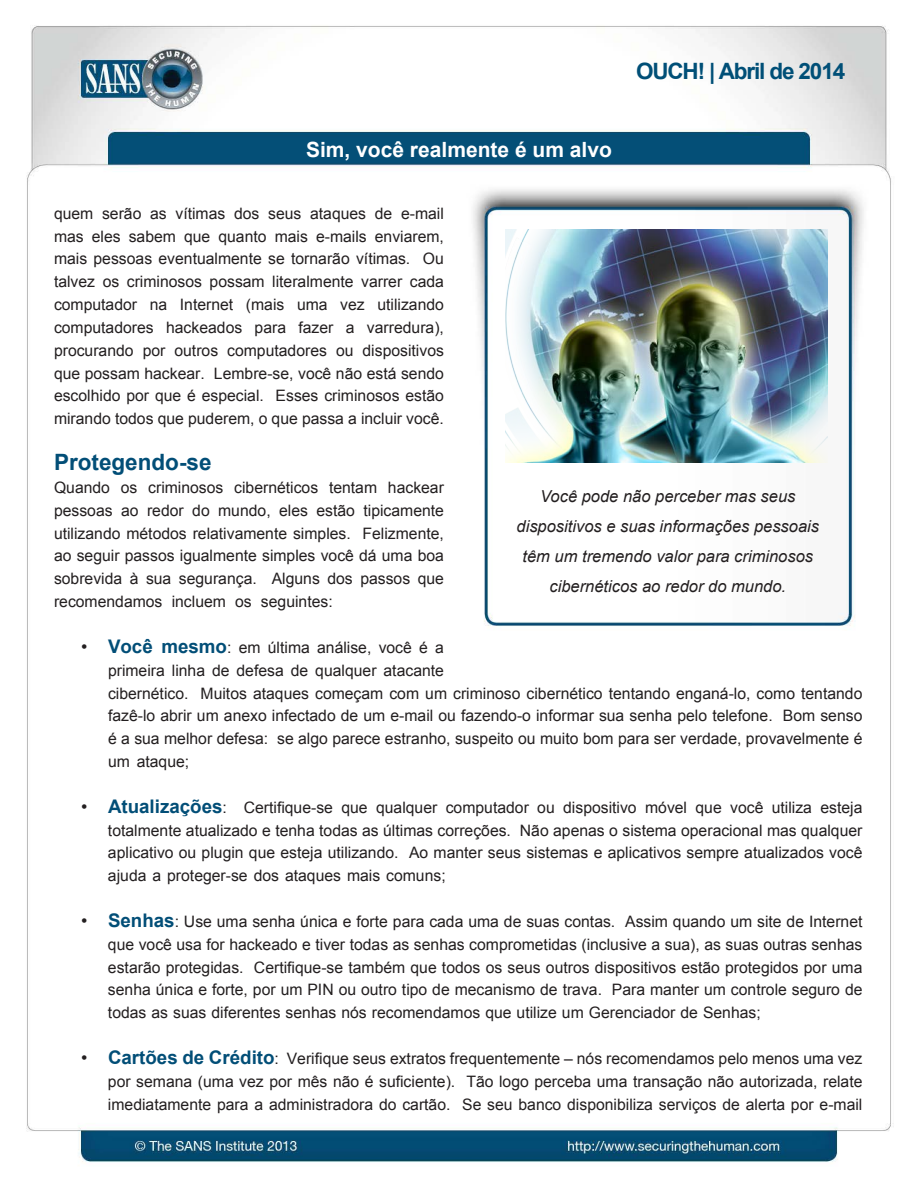
<style>
.page{position:relative;width:918px;height:1188px;background:#fff}
.page>*{position:absolute;margin:0;border:0;box-sizing:border-box;transform-origin:0 0}
.t1{font:700 22.5px "Arial";letter-spacing:-.05em;color:#004f77}
.MainText{font:700 22.5px "Arial";color:#024e77}
.t2{font:700 21px "Arial";color:#fff}
.t3{font:700 18.75px "Arial";color:#024e77}
.t4{font:18px "Arial";color:#231f20}
.t5{font:italic 16.5px/30px "Arial";color:#231f20;text-align:center}
.MainText-2{font:15.75px/22.8px "Arial";color:#231f20}
</style>
<div class="page">
<img style="left:26px;top:25px;width:868px;height:1137px">
<img style="left:506px;top:229px;width:321px;height:233px">
<h2 class="t2" style="left:306px;top:135px;width:307px">Sim, você realmente é um alvo</h2>
<p class="MainText-2" style="left:54px;top:202px;width:41px">quem</p>
<p class="MainText-2" style="left:102px;top:202px;width:41px">serão</p>
<p class="MainText-2" style="left:150px;top:202px;width:18px">as</p>
<p class="MainText-2" style="left:176px;top:202px;width:51px">vítimas</p>
<p class="MainText-2" style="left:234px;top:202px;width:27px">dos</p>
<p class="MainText-2" style="left:268px;top:202px;width:35px">seus</p>
<p class="MainText-2" style="left:310px;top:202px;width:58px">ataques</p>
<p class="MainText-2" style="left:375px;top:202px;width:19px">de</p>
<p class="MainText-2" style="left:401px;top:202px;width:44px">-e mail</p>
<p class="MainText-2" style="left:54px;top:225px;width:31px">mas</p>
<p class="MainText-2" style="left:92px;top:225px;width:30px">eles</p>
<p class="MainText-2" style="left:129px;top:225px;width:49px">sabem</p>
<p class="MainText-2" style="left:184px;top:225px;width:28px">que</p>
<p class="MainText-2" style="left:218px;top:225px;width:50px">quanto</p>
<p class="MainText-2" style="left:275px;top:225px;width:35px">mais</p>
<p class="MainText-2" style="left:316px;top:225px;width:52px">-e mails</p>
<p class="MainText-2" style="left:375px;top:225px;width:71px">enviarem,</p>
<p class="MainText-2" style="left:423px;top:248px;width:23px">Ou</p>
<p class="MainText-2" style="left:410px;top:248px;width:36px;text-indent:-356px">mais pessoas eventualmente se tornarão vítimas. cada</p>
<p class="MainText-2" style="left:54px;top:271px;width:43px">talvez</p>
<p class="MainText-2" style="left:127px;top:271px;width:77px">criminosos</p>
<p class="MainText-2" style="left:272px;top:271px;width:83px">literalmente</p>
<p class="MainText-2" style="left:103px;top:271px;width:18px">os</p>
<p class="MainText-2" style="left:210px;top:271px;width:57px">possam</p>
<p class="MainText-2" style="left:361px;top:271px;width:43px">varrer</p>
<p class="MainText-2" style="left:54px;top:293px;width:85px">computador</p>
<p class="MainText-2" style="left:150px;top:293px;width:19px">na</p>
<p class="MainText-2" style="left:180px;top:293px;width:55px">Internet</p>
<p class="MainText-2" style="left:246px;top:293px;width:40px">(mais</p>
<p class="MainText-2" style="left:297px;top:293px;width:32px">uma</p>
<p class="MainText-2" style="left:340px;top:293px;width:26px">vez</p>
<p class="MainText-2" style="left:377px;top:293px;width:68px">utilizando</p>
<p class="MainText-2" style="left:54px;top:316px;width:101px">computadores</p>
<p class="MainText-2" style="left:166px;top:316px;width:78px">hackeados</p>
<p class="MainText-2" style="left:255px;top:316px;width:33px">para</p>
<p class="MainText-2" style="left:299px;top:316px;width:37px">fazer</p>
<p class="MainText-2" style="left:346px;top:316px;width:10px">a</p>
<p class="MainText-2" style="left:367px;top:316px;width:79px">varredura ,(</p>
<p class="MainText-2" style="left:54px;top:339px;width:81px">procurando</p>
<p class="MainText-2" style="left:143px;top:339px;width:24px">por</p>
<p class="MainText-2" style="left:174px;top:339px;width:45px">outros</p>
<p class="MainText-2" style="left:227px;top:339px;width:101px">computadores</p>
<p class="MainText-2" style="left:336px;top:339px;width:19px">ou</p>
<p class="MainText-2" style="left:363px;top:339px;width:83px">dispositivos</p>
<p class="MainText-2" style="left:54px;top:362px;width:152px">que possam hackear.</p>
<p class="MainText-2" style="left:214px;top:362px;width:232px">Lembre-se, você não está sendo</p>
<h1 class="t1" style="left:636px;top:56px;width:211px">OUCH! | Abril de 2014</h1>
<p class="MainText-2" style="left:54px;top:385px;width:391px">escolhido por que é especial.<br>mirando todos que puderem o, que passa a incluir você.</p>
<p class="MainText" style="left:54px;top:447px;width:159px">Protegendo-se</p>
<p class="MainText-2" style="left:388px;top:476px;width:58px">hackear</p>
<p class="MainText-2" style="left:276px;top:385px;width:170px">Esses criminosos estão</p>
<p class="MainText-2" style="left:54px;top:476px;width:58px">Quando</p>
<p class="MainText-2" style="left:234px;top:476px;width:86px">cibernéticos</p>
<p class="MainText-2" style="left:148px;top:476px;width:77px">criminosos</p>
<p class="MainText-2" style="left:329px;top:476px;width:50px">tentam</p>
<p class="MainText-2" style="left:121px;top:476px;width:18px">os</p>
<p class="MainText-2" style="left:54px;top:499px;width:60px">pessoas</p>
<p class="MainText-2" style="left:121px;top:499px;width:19px">ao</p>
<p class="MainText-2" style="left:147px;top:499px;width:38px">redor</p>
<p class="MainText-2" style="left:192px;top:499px;width:19px">do</p>
<p class="MainText-2" style="left:218px;top:499px;width:54px">mundo,</p>
<p class="MainText-2" style="left:279px;top:499px;width:30px">eles</p>
<p class="MainText-2" style="left:317px;top:499px;width:40px">estão</p>
<p class="MainText-2" style="left:363px;top:499px;width:82px">tipicamente</p>
<p class="MainText-2" style="left:54px;top:522px;width:298px">utilizando métodos relativamente simples.</p>
<p class="MainText-2" style="left:54px;top:545px;width:391px">ao seguir passos igualmente simples você dá uma boa</p>
<p class="MainText-2" style="left:418px;top:568px;width:28px">que</p>
<p class="MainText-2" style="left:363px;top:522px;width:83px">Felizmente,</p>
<p class="MainText-2" style="left:130px;top:568px;width:10px">à</p>
<p class="MainText-2" style="left:54px;top:568px;width:70px">sobrevida</p>
<p class="MainText-2" style="left:272px;top:568px;width:50px">Alguns</p>
<p class="MainText-2" style="left:327px;top:568px;width:27px">dos</p>
<p class="MainText-2" style="left:146px;top:568px;width:27px">sua</p>
<p class="MainText-2" style="left:179px;top:568px;width:79px">segurança.</p>
<p class="MainText-2" style="left:360px;top:568px;width:51px">passos</p>
<p class="MainText-2" style="left:54px;top:590px;width:110px">recomendamos</p>
<p class="MainText-2" style="left:172px;top:590px;width:56px">incluem</p>
<p class="MainText-2" style="left:235px;top:590px;width:18px">os</p>
<p class="MainText-2" style="left:261px;top:590px;width:73px">seguintes:</p>
<p class="t4" style="left:81px;top:635px;width:8px">•</p>
<p class="t3" style="left:108px;top:634px;width:46px">Você</p>
<p class="t3" style="left:161px;top:634px;width:67px">mesmo</p>
<p class="MainText-2" style="left:227px;top:636px;width:6px">:</p>
<p class="MainText-2" style="left:239px;top:636px;width:23px">em</p>
<p class="MainText-2" style="left:268px;top:636px;width:44px">última</p>
<p class="MainText-2" style="left:317px;top:636px;width:56px">análise,</p>
<p class="MainText-2" style="left:379px;top:636px;width:35px">você</p>
<p class="MainText-2" style="left:419px;top:636px;width:26px">aé</p>
<p class="t5" style="left:517px;top:482px;width:304px">Você pode não perceber mas seus dispositivos e suas informações pessoais têm um tremendo valor para criminosos cibernéticos ao redor do mundo.</p>
<p class="MainText-2" style="left:201px;top:659px;width:663px;text-indent:-93px">primeira linha de defesa de qualquer atacante<br>Muitos ataques começam com um criminoso cibernético tentando enganá l o- , como tentando</p>
<p class="MainText-2" style="left:108px;top:682px;width:82px">cibernético.</p>
<p class="MainText-2" style="left:277px;top:705px;width:587px;text-indent:-169px">fazê l o- abrir um anexo infectado de um -e mail ou fazendo o- informar sua senha pelo telefone.<br>se algo parece estranho, suspeito ou muito bom para ser verdade, provavelmente é</p>
<p class="MainText-2" style="left:783px;top:705px;width:81px">Bom senso</p>
<p class="MainText-2" style="left:108px;top:727px;width:162px">aé sua melhor defesa: um ataque;</p>
<p class="t4" style="left:81px;top:795px;width:8px">•</p>
<p class="t3" style="left:108px;top:794px;width:116px">Atualizações</p>
<p class="MainText-2" style="left:223px;top:796px;width:6px">:</p>
<p class="MainText-2" style="left:244px;top:796px;width:91px">Certifique-se</p>
<p class="MainText-2" style="left:341px;top:796px;width:28px">que</p>
<p class="MainText-2" style="left:376px;top:796px;width:63px">qualquer</p>
<p class="MainText-2" style="left:446px;top:796px;width:85px">computador</p>
<p class="MainText-2" style="left:537px;top:796px;width:19px">ou</p>
<p class="MainText-2" style="left:563px;top:796px;width:75px">dispositivo</p>
<p class="MainText-2" style="left:645px;top:796px;width:44px">móvel</p>
<p class="MainText-2" style="left:696px;top:796px;width:28px">que</p>
<p class="MainText-2" style="left:730px;top:796px;width:35px">você</p>
<p class="MainText-2" style="left:772px;top:796px;width:42px">utiliza</p>
<p class="MainText-2" style="left:820px;top:796px;width:44px">esteja</p>
<p class="MainText-2" style="left:409px;top:819px;width:455px;text-indent:-301px">totalmente atualizado e tenha todas as últimas correções.<br>Ao manter seus sistemas e aplicativos sempre atualizados você</p>
<p class="MainText-2" style="left:520px;top:819px;width:344px">Não apenas o sistema operacional mas qualquer</p>
<p class="MainText-2" style="left:108px;top:842px;width:339px">aplicativo ou plugin que esteja utilizando.<br>ajuda a proteger-se dos ataques mais comuns;</p>
<p class="t4" style="left:81px;top:909px;width:8px">•</p>
<p class="t3" style="left:108px;top:908px;width:68px">Senhas</p>
<p class="MainText-2" style="left:175px;top:910px;width:442px">: Use uma senha única e forte para cada uma de suas contas.</p>
<p class="MainText-2" style="left:625px;top:910px;width:239px">Assim quando um site de Internet</p>
<p class="MainText-2" style="left:108px;top:933px;width:756px;text-align:right">que você usa for hackeado e tiver todas as senhas comprometidas (inclusive a sua ,) as suas outras senhas<br>Certifique-se também que todos os seus outros dispositivos estão protegidos por uma</p>
<p class="MainText-2" style="left:108px;top:956px;width:137px">estarão protegidas.</p>
<p class="t4" style="left:81px;top:1046px;width:8px">•</p>
<p class="MainText-2" style="left:108px;top:979px;width:654px">senha única e forte, por um PIN ou outro tipo de mecanismo de trava.<br>todas as suas diferentes senhas nós recomendamos que utilize um Gerenciador de Senhas;</p>
<p class="MainText-2" style="left:287px;top:1047px;width:577px">Verifique seus extratos frequentemente – nós recomendamos pelo menos uma vez</p>
<p class="MainText-2" style="left:612px;top:979px;width:252px">Para manter um controle seguro de</p>
<p class="t3" style="left:108px;top:1045px;width:168px">Cartões de Crédito</p>
<p class="MainText-2" style="left:275px;top:1047px;width:6px">:</p>
<p class="MainText-2" style="left:108px;top:1070px;width:349px">por semana (uma vez por mês não é suficiente .)</p>
<p class="MainText-2" style="left:466px;top:1070px;width:398px">Tão logo perceba uma transação não autorizada, relate</p>
<p class="MainText-2" style="left:108px;top:1093px;width:344px">imediatamente para a administradora do cartão.</p>
<p class="MainText-2" style="left:462px;top:1093px;width:402px">Se seu banco disponibiliza serviços de alerta por -e mail</p>
</div>
